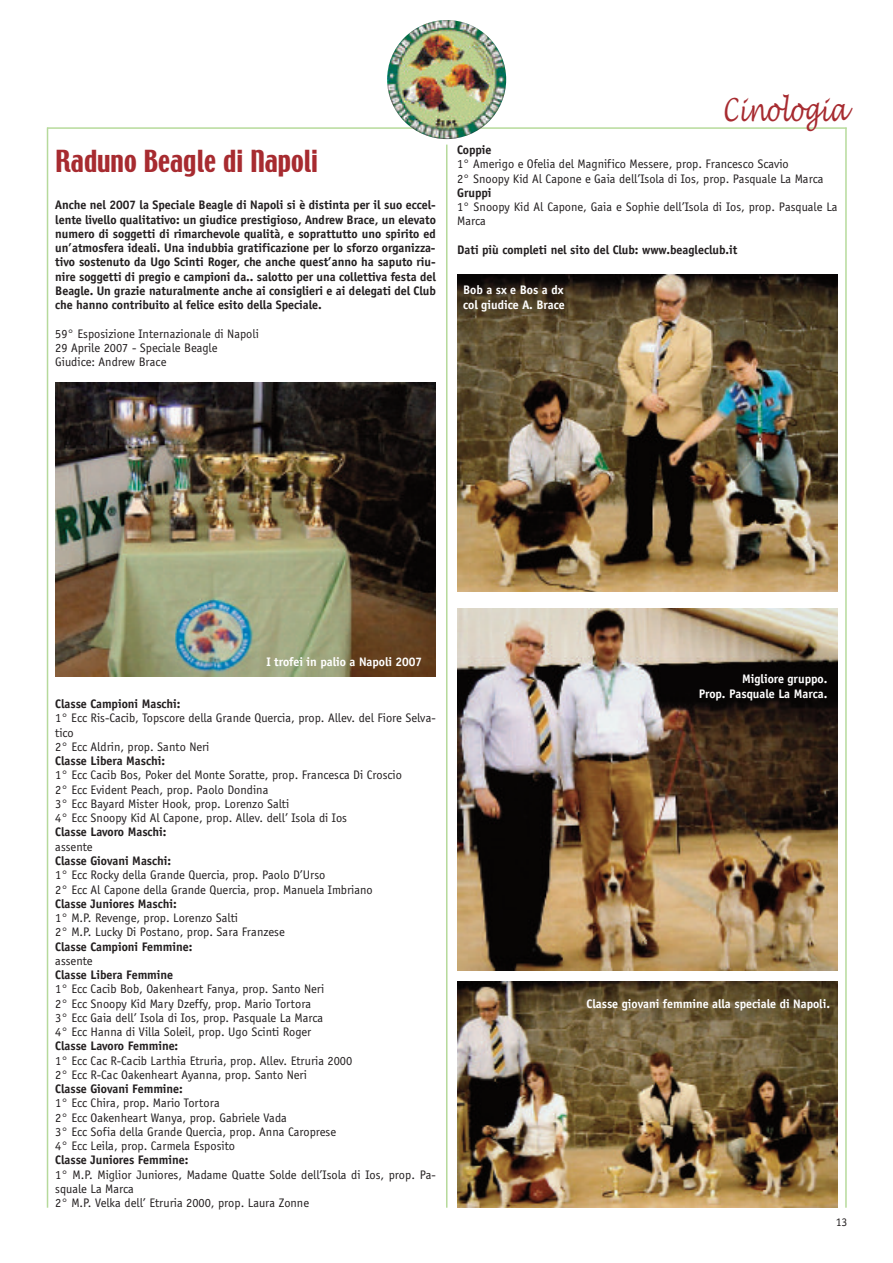
<style>
.page{position:relative;width:893px;height:1263px;background:#fff}
.page>*{position:absolute;margin:0;border:0;box-sizing:border-box;transform-origin:0 0}
.t1{font:italic 31.5px "Lucida Handwriting";color:#a72b30;scale:.7 1}
.t2{font:27px "Techno";color:#a72b30}
.t3{font:12.75px/14.2px "Officina Sans";color:#231f20}
.t4{font:700 12.75px/14.2px "Officina Sans";color:#231f20;text-align:justify}
.t5{font:700 12.75px/15.3px "Officina Sans";color:#fff}
.t6{font:12px "Officina Sans";color:#231f20}
</style>
<div class="page">
<hr style="left:47px;top:127px;width:800px;height:2px;background:#b6da9b">
<img style="left:387px;top:20px;width:119px;height:119px">
<hr style="left:47px;top:128px;width:1px;height:1080px;background:#b6da9b">
<hr style="left:845px;top:128px;width:2px;height:1080px;background:#b6da9b">
<hr style="left:446px;top:145px;width:1px;height:1063px;background:#b6da9b">
<img style="left:55px;top:383px;width:381px;height:294px">
<img style="left:457px;top:275px;width:381px;height:317px">
<img style="left:457px;top:608px;width:381px;height:362px">
<img style="left:457px;top:981px;width:381px;height:227px">
<h2 class="t2" style="left:55px;top:146px;width:264px">Raduno Beagle di Napoli</h2>
<p class="t4" style="left:55px;top:198px;width:382px">Anche nel 2007 la Speciale Beagle di Napoli si è distinta per il suo eccel&shy;lente livello qualitativo: un giudice prestigioso, Andrew Brace, un elevato numero di soggetti di rimarchevole qualità, e soprattutto uno spirito ed un’atmosfera ideali. Una indubbia gratificazione per lo sforzo organizza&shy;tivo sostenuto da Ugo Scinti Roger, che anche quest’anno ha saputo riu&shy;nire soggetti di pregio e campioni da.. salotto per una collettiva festa del Beagle. Un grazie naturalmente anche ai consiglieri e ai delegati del Club che hanno contribuito al felice esito della Speciale.</p>
<p class="t3" style="left:55px;top:326px;width:205px">59° Esposizione Internazionale di Napoli<br>29 Aprile 2007 - Speciale Beagle<br>Giudice: Andrew Brace</p>
<h1 class="t1" style="left:722px;top:92px;width:180px">Cinologia</h1>
<p class="t4" style="left:457px;top:143px;width:36px">Coppie</p>
<p class="t3" style="left:457px;top:157px;width:368px">1° Amerigo e Ofelia del Magnifico Messere, prop. Francesco Scavio<br>2° Snoopy Kid Al Capone e Gaia dell’Isola di Ios, prop. Pasquale La Marca</p>
<p class="t4" style="left:457px;top:185px;width:36px">Gruppi</p>
<p class="t3" style="left:457px;top:200px;width:382px">1° Snoopy Kid Al Capone, Gaia e Sophie dell’Isola di Ios, prop. Pasquale La<br>Marca</p>
<p class="t4" style="left:457px;top:242px;width:282px">Dati più completi nel sito del Club: www.beagleclub.it</p>
<p class="t5" style="left:463px;top:282px;width:103px">Bob a sx e Bos a dx col giudice A. Brace</p>
<p class="t5" style="left:266px;top:654px;width:157px">I trofei in palio a Napoli 2007</p>
<p class="t4" style="left:55px;top:697px;width:127px">Classe Campioni Maschi:</p>
<p class="t3" style="left:55px;top:711px;width:382px">1° Ecc Ris-Cacib, Topscore della Grande Quercia, prop. Allev. del Fiore Selva&shy;tico<br>2° Ecc Aldrin, prop. Santo Neri</p>
<p class="t4" style="left:55px;top:754px;width:111px">Classe Libera Maschi:</p>
<p class="t3" style="left:55px;top:768px;width:348px">1° Ecc Cacib Bos, Poker del Monte Soratte, prop. Francesca Di Croscio 2° Ecc Evident Peach, prop. Paolo Dondina<br>3° Ecc Bayard Mister Hook, prop. Lorenzo Salti<br>4° Ecc Snoopy Kid Al Capone, prop. Allev. dell’ Isola di Ios</p>
<p class="t4" style="left:55px;top:825px;width:113px">Classe Lavoro Maschi:</p>
<p class="t3" style="left:55px;top:839px;width:39px">assente</p>
<p class="t4" style="left:55px;top:853px;width:117px">Classe Giovani Maschi:</p>
<p class="t3" style="left:55px;top:868px;width:319px">1° Ecc Rocky della Grande Quercia, prop. Paolo D’Urso<br>2° Ecc Al Capone della Grande Quercia, prop. Manuela Imbriano</p>
<p class="t4" style="left:55px;top:896px;width:123px">Classe Juniores Maschi:</p>
<p class="t3" style="left:55px;top:910px;width:231px">1° M.P. Revenge, prop. Lorenzo Salti<br>2° M.P. Lucky Di Postano, prop. Sara Franzese</p>
<p class="t4" style="left:55px;top:939px;width:139px">Classe Campioni Femmine:</p>
<p class="t3" style="left:55px;top:953px;width:39px">assente</p>
<p class="t4" style="left:55px;top:967px;width:119px">Classe Libera Femmine</p>
<p class="t3" style="left:55px;top:982px;width:270px">1° Ecc Cacib Bob, Oakenheart Fanya, prop. Santo Neri 2° Ecc Snoopy Kid Mary Dzeffy, prop. Mario Tortora 3° Ecc Gaia dell’ Isola di Ios, prop. Pasquale La Marca 4° Ecc Hanna di Villa Soleil, prop. Ugo Scinti Roger</p>
<p class="t4" style="left:55px;top:1039px;width:125px">Classe Lavoro Femmine:</p>
<p class="t3" style="left:55px;top:1053px;width:299px">1° Ecc Cac R-Cacib Larthia Etruria, prop. Allev. Etruria 2000<br>2° Ecc R-Cac Oakenheart Ayanna, prop. Santo Neri</p>
<p class="t4" style="left:55px;top:1081px;width:129px">Classe Giovani Femmine:</p>
<p class="t3" style="left:55px;top:1096px;width:282px">1° Ecc Chira, prop. Mario Tortora<br>2° Ecc Oakenheart Wanya, prop. Gabriele Vada<br>3° Ecc Sofia della Grande Quercia, prop. Anna Caroprese 4° Ecc Leila, prop. Carmela Esposito</p>
<p class="t4" style="left:55px;top:1153px;width:135px">Classe Juniores Femmine:</p>
<p class="t3" style="left:55px;top:1167px;width:382px">1° M.P. Miglior Juniores, Madame Quatte Solde dell’Isola di Ios, prop. Pa&shy;squale La Marca<br>2° M.P. Velka dell’ Etruria 2000, prop. Laura Zonne</p>
<p class="t5" style="left:699px;top:671px;width:130px;text-align:right">Migliore gruppo.<br>Prop. Pasquale La Marca.</p>
<p class="t5" style="left:587px;top:996px;width:245px">Classe giovani femmine alla speciale di Napoli.</p>
<p class="t6" style="left:836px;top:1215px;width:13px">13</p>
</div>
